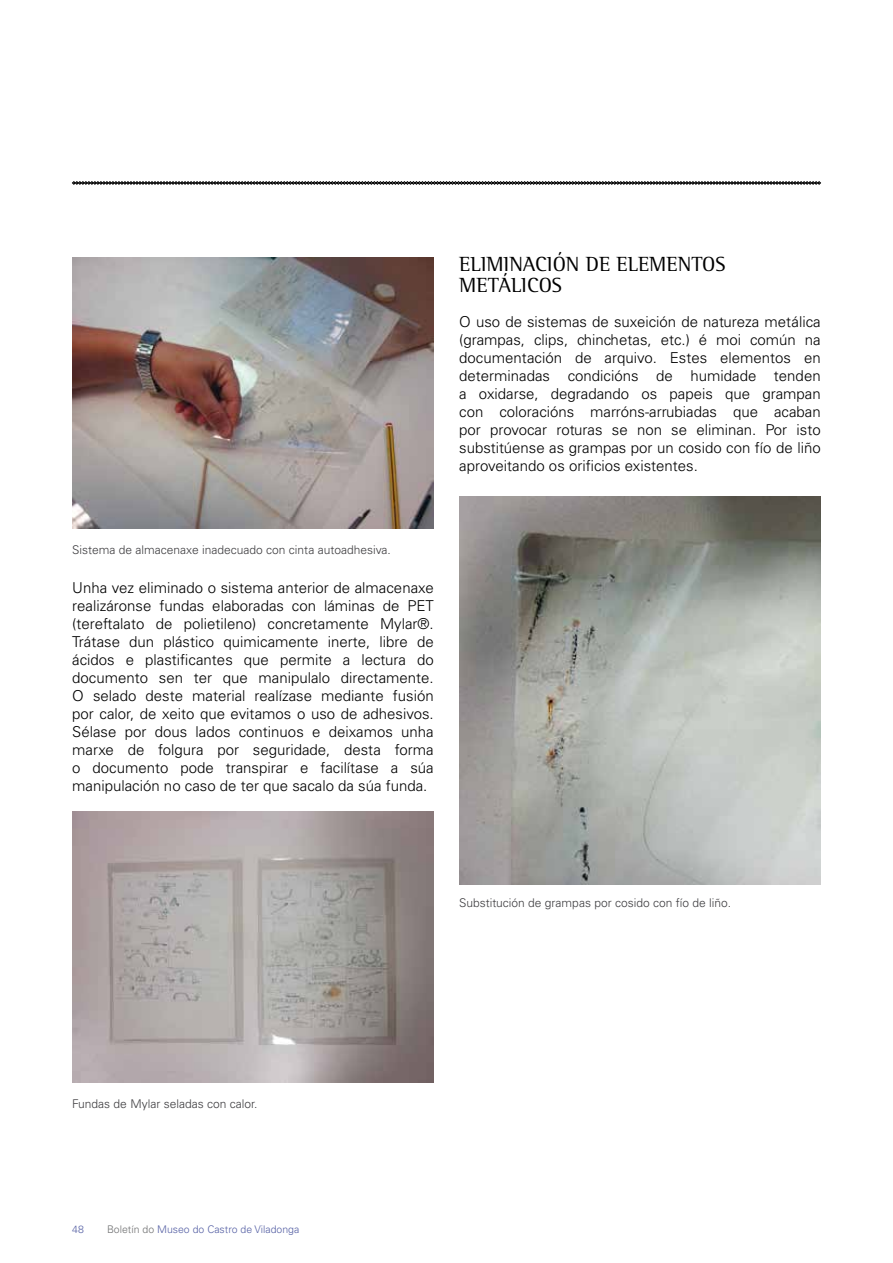
<style>
.page{position:relative;width:893px;height:1263px;background:#fff}
.page>*{position:absolute;margin:0;border:0;box-sizing:border-box;transform-origin:0 0}
.t1{font:21px/21px "Rotis Semi Serif";color:#000}
.t2{font:300 15px/18px "Univers LT Std";color:#000;text-align:justify}
.t3{font:300 12px "Univers LT Std";color:#3e3d40}
.t4{font:300 10.5px "Univers LT Std";color:#5560a4}
.s1{color:#707172}
</style>
<div class="page">
<svg style="left:72px;top:181px;width:749px;height:4px;background:#616161"></svg>
<img style="left:72px;top:258px;width:362px;height:270px">
<img style="left:72px;top:811px;width:362px;height:271px">
<img style="left:459px;top:496px;width:362px;height:388px">
<h1 class="t1" style="left:459px;top:253px;width:268px">ELIMINACIÓN DE ELEMENTOS<br>METÁLICOS</h1>
<p class="t2" style="left:459px;top:313px;width:363px">O uso de sistemas de suxeición de natureza metálica (grampas, clips, chinchetas, etc.) é moi común na documentación de arquivo. Estes elementos en determinadas condicións de humidade tenden a oxidarse, degradando os papeis que grampan con coloracións marróns-arrubiadas que acaban por provocar roturas se non se eliminan. Por isto substitúense as grampas por un cosido con fío de liño aproveitando os orificios existentes.</p>
<p class="t3" style="left:72px;top:542px;width:320px">Sistema de almacenaxe inadecuado con cinta autoadhesiva.</p>
<p class="t2" style="left:72px;top:579px;width:363px">Unha vez eliminado o sistema anterior de almacenaxe realizáronse fundas elaboradas con láminas de PET (tereftalato de polietileno) concretamente Mylar®.<br>Trátase dun plástico quimicamente inerte, libre de ácidos e plastificantes que permite a lectura do documento sen ter que manipulalo directamente.<br>O selado deste material realízase mediante fusión por calor, de xeito que evitamos o uso de adhesivos.<br>Sélase por dous lados continuos e deixamos unha marxe de folgura por seguridade, desta forma o documento pode transpirar e facilítase a súa manipulación no caso de ter que sacalo da súa funda.</p>
<p class="t3" style="left:459px;top:896px;width:273px">Substitución de grampas por cosido con fío de liño.</p>
<p class="t3" style="left:72px;top:1096px;width:187px">Fundas de Mylar seladas con calor.</p>
<p class="t4" style="left:72px;top:1223px;width:13px">48</p>
<p class="t4" style="left:107px;top:1223px;width:194px"><span class="s1">Boletín do</span> Museo do Castro de Viladonga</p>
</div>
